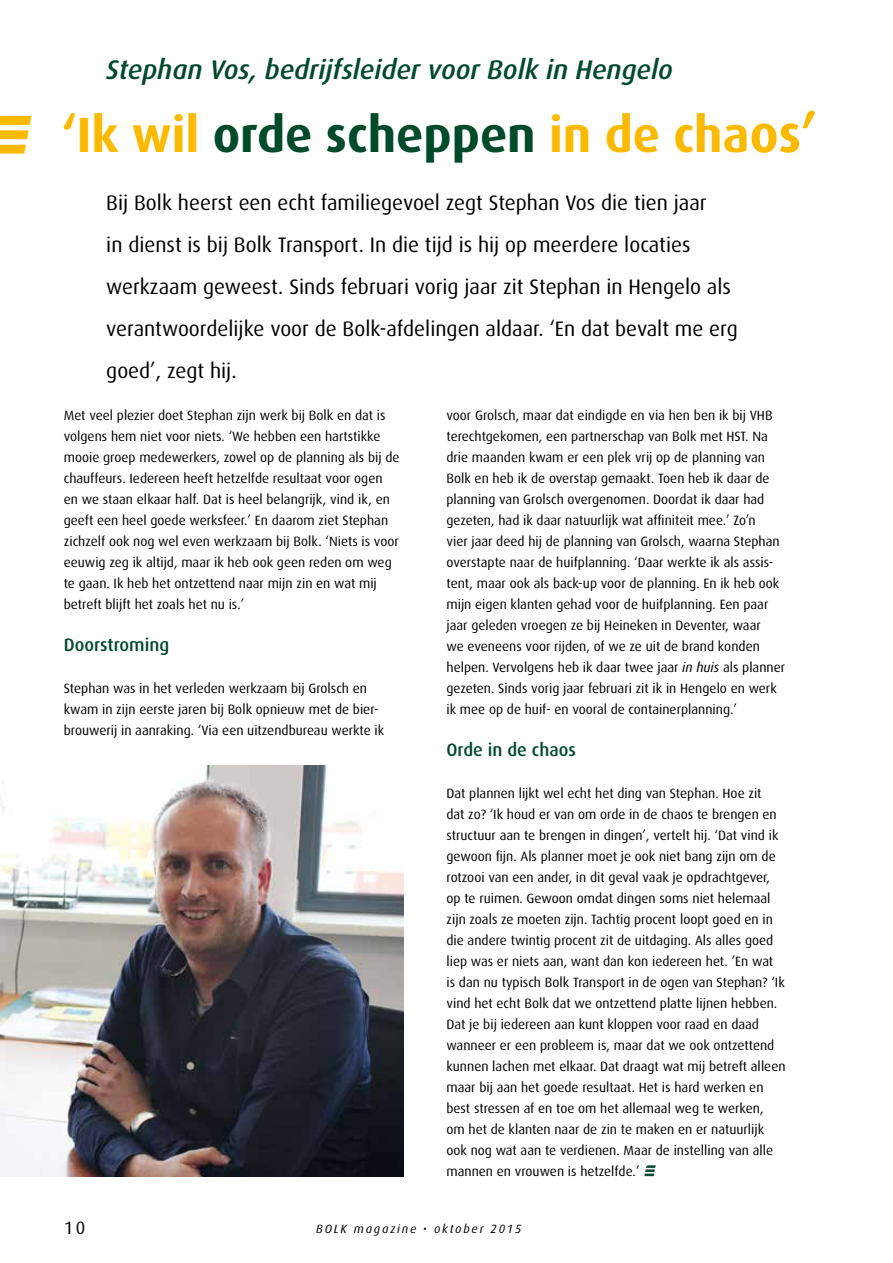
<style>
.page{position:relative;width:893px;height:1263px;background:#fff}
.page>*{position:absolute;margin:0;border:0;box-sizing:border-box;transform-origin:0 0}
.t1{font:700 49.5px "Dax";color:#fbba00}
.t2{font:italic 500 27px "Dax";color:#004a2c}
.t3{font:21px/42px "Dax";color:#000}
.t4{font:500 18px "Dax";color:#004a2c}
.t5{font:18px "Dax";color:#000}
.t6{font:13.5px/21px "Dax";color:#000}
.t7{font:italic 12px "Dax";letter-spacing:.15em;color:#000}
.s1{color:#004a2c}
.s2{font-size:52.5px}
.s3{font-style:italic}
.s4{font-style:normal}
</style>
<div class="page">
<svg style="left:644px;top:1165px;width:12px;height:11px"></svg>
<img style="left:0;top:765px;width:404px;height:411px">
<svg style="left:0;top:145px;width:26px;height:9px"></svg>
<svg style="left:0;top:116px;width:31px;height:23px"></svg>
<h2 class="t2" style="left:106px;top:54px;width:568px">Stephan Vos, bedrijfsleider voor Bolk in Hengelo</h2>
<h1 class="t1" style="left:62px;top:107px;width:757px">‘Ik wil <span class="s1">orde scheppen</span> in de cha<span class="s2">os’</span></h1>
<p class="t3" style="left:106px;top:182px;width:633px">Bij Bolk heerst een echt familiegevoel zegt Stephan Vos die tien jaar<br>in dienst is bij Bolk Transport. In die tijd is hij op meerdere locaties werkzaam geweest. Sinds februari vorig jaar zit Stephan in Hengelo als verantwoordelijke voor de Bolk-afdelingen aldaar. ‘En dat bevalt me erg goed’, zegt hij.</p>
<p class="t6" style="left:64px;top:405px;width:337px">Met veel plezier doet Stephan zijn werk bij Bolk en dat is volgens hem niet voor niets. ‘We hebben een hartstikke mooie groep medewerkers, zowel op de planning als bij de chauffeurs. Iedereen heeft hetzelfde resultaat voor ogen en we staan elkaar half. Dat is heel belangrijk, vind ik, en geeft een heel goede werksfeer.’ En daarom ziet Stephan zichzelf ook nog wel even werkzaam bij Bolk. ‘Niets is voor eeuwig zeg ik altijd, maar ik heb ook geen reden om weg te gaan. Ik heb het ontzettend naar mijn zin en wat mij betreft blijft het zoals het nu is.’</p>
<h3 class="t4" style="left:64px;top:635px;width:107px">Doorstroming</h3>
<p class="t6" style="left:64px;top:678px;width:322px">Stephan was in het verleden werkzaam bij Grolsch en kwam in zijn eerste jaren bij Bolk opnieuw met de bier&shy;brouwerij in aanraking. ‘Via een uitzendbureau werkte ik</p>
<p class="t6" style="left:446px;top:405px;width:340px">voor Grolsch, maar dat eindigde en via hen ben ik bij VHB terechtgekomen, een partnerschap van Bolk met HST. Na drie maanden kwam er een plek vrij op de planning van Bolk en heb ik de overstap gemaakt. Toen heb ik daar de planning van Grolsch overgenomen. Doordat ik daar had gezeten, had ik daar natuurlijk wat affiniteit mee.’ Zo’n<br>vier jaar deed hij de planning van Grolsch, waarna Stephan overstapte naar de huifplanning. ‘Daar werkte ik als assis&shy;tent, maar ook als back-up voor de planning. En ik heb ook mijn eigen klanten gehad voor de huifplanning. Een paar jaar geleden vroegen ze bij Heineken in Deventer, waar<br>we eveneens voor rijden, of we ze uit de brand konden helpen. Vervolgens heb ik daar twee jaar <span class="s3">in huis</span> als planner gezeten. Sinds vorig jaar februari zit ik in Hengelo en werk ik mee op de huif- en vooral de containerplanning.’</p>
<h3 class="t4" style="left:446px;top:740px;width:131px">Orde in de chaos</h3>
<p class="t6" style="left:446px;top:783px;width:341px">Dat plannen lijkt wel echt het ding van Stephan. Hoe zit<br>dat zo? ‘Ik houd er van om orde in de chaos te brengen en structuur aan te brengen in dingen’, vertelt hij. ‘Dat vind ik gewoon fijn. Als planner moet je ook niet bang zijn om de rotzooi van een ander, in dit geval vaak je opdrachtgever, op te ruimen. Gewoon omdat dingen soms niet helemaal zijn zoals ze moeten zijn. Tachtig procent loopt goed en in die andere twintig procent zit de uitdaging. Als alles goed liep was er niets aan, want dan kon iedereen het. ’En wat<br>is dan nu typisch Bolk Transport in de ogen van Stephan? ‘Ik vind het echt Bolk dat we ontzettend platte lijnen hebben.<br>Dat je bij iedereen aan kunt kloppen voor raad en daad wanneer er een probleem is, maar dat we ook ontzettend kunnen lachen met elkaar. Dat draagt wat mij betreft alleen maar bij aan het goede resultaat. Het is hard werken en best stressen af en toe om het allemaal weg te werken,<br>om het de klanten naar de zin te maken en er natuurlijk ook nog wat aan te verdienen. Maar de instelling van alle mannen en vrouwen is hetzelfde.’</p>
<h3 class="t5" style="left:64px;top:1218px;width:23px">10</h3>
<p class="t7" style="left:316px;top:1222px;width:207px">BOLK magazine <span class="s4">•</span> oktober 2015</p>
</div>
